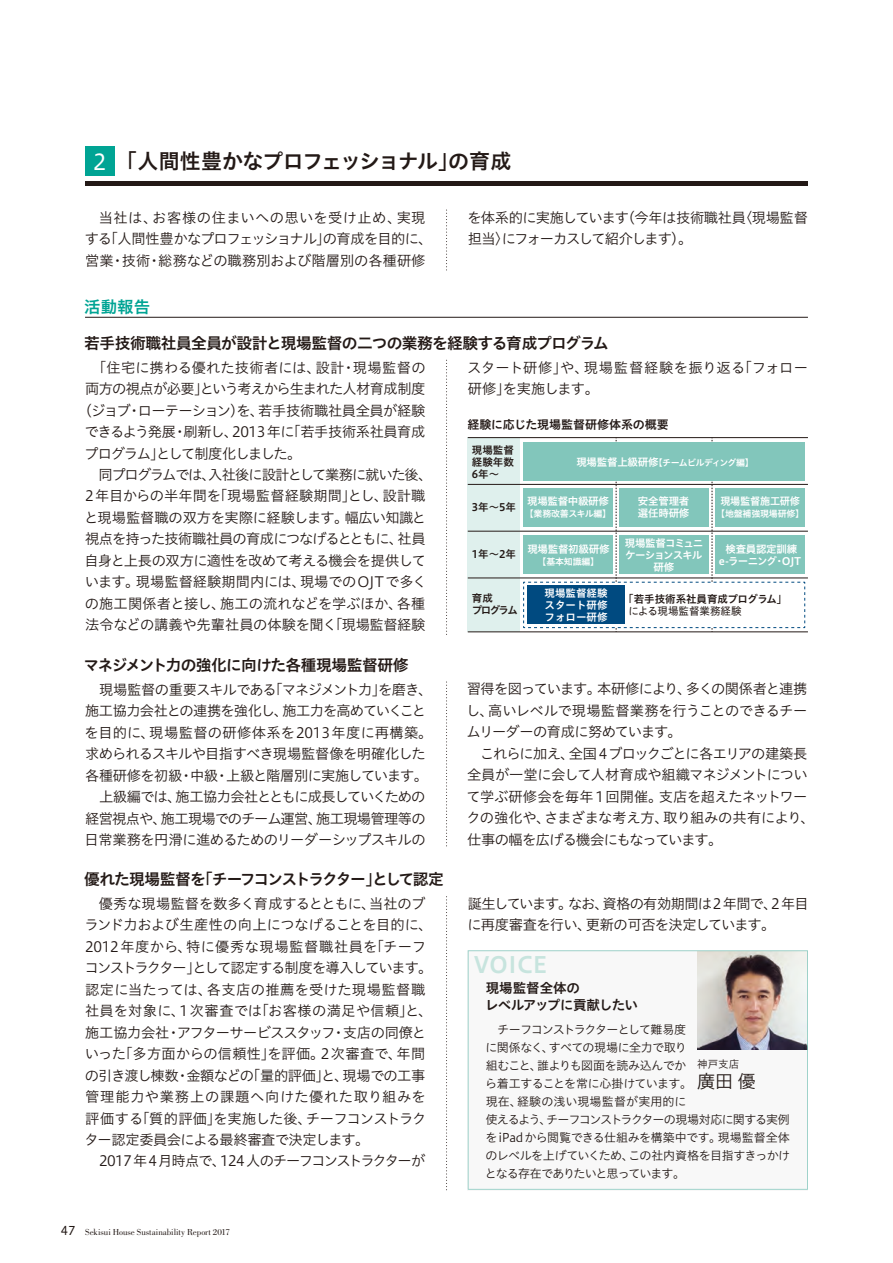
<style>
.page{position:relative;width:893px;height:1263px;background:#fff}
.page>*{position:absolute;margin:0;border:0;box-sizing:border-box;transform-origin:0 0}
.t1{font:22.5px "Hiragino UD Sans Std W6";color:#c7e4de}
.t2{font:21.75px "Hiragino UD Sans Std W4";color:#fff}
.t3{font:21px "Hiragino UD Sans Std W6";letter-spacing:-.04em;color:#231916}
.t4{font:18px "Hiragino UD Sans Std W3";color:#231916}
.t5{font:16.5px "Hiragino UD Sans Std W6";color:#00a494}
.t6{font:15.75px "Hiragino UD Sans Std W6";letter-spacing:-.05em;color:#231916}
.t7{font:15.75px "Hiragino UD Sans Std W6";letter-spacing:-.085em;color:#231916}
.t8{font:14.25px/21.5px "Hiragino UD Sans Std W3";letter-spacing:-.035em;color:#231916}
.t9{font:14.25px/21.5px "Hiragino UD Sans Std W3";letter-spacing:-.015em;color:#231916}
.t10{font:14.25px/21.5px "Hiragino UD Sans Std W3";letter-spacing:-.005em;color:#231916;text-align:center}
.t11{font:14.25px/21.5px "Hiragino UD Sans Std W3";letter-spacing:-.055em;color:#231916}
.t12{font:14.25px/21.5px "Hiragino UD Sans Std W3";color:#231916}
.t13{font:14.25px "Hiragino UD Sans Std W3";letter-spacing:-.07em;color:#231916}
.t14{font:14.25px "Hiragino UD Sans Std W3";letter-spacing:-.085em;color:#231916}
.t15{font:14.25px "Hiragino UD Sans Std W3";letter-spacing:.01em;color:#231916}
.t16{font:14.25px "Hiragino UD Sans Std W3";letter-spacing:-.065em;color:#231916}
.t17{font:14.25px "Hiragino UD Sans Std W3";letter-spacing:.015em;color:#231916}
.t18{font:14.25px "Hiragino UD Sans Std W3";letter-spacing:-.09em;color:#231916}
.t19{font:13.5px/16.5px "Hiragino UD Sans Std W6";letter-spacing:-.03em;color:#231916}
.t20{font:12px/18px "Hiragino UD Sans Std W3";letter-spacing:-.045em;color:#231916}
.t21{font:12px "Hiragino UD Sans Std W6";color:#231916}
.t22{font:10.65px "Hiragino UD Sans Std W6";letter-spacing:-.015em;color:#231916}
.t23{font:10.65px "Hiragino UD Sans Std W4";color:#231916}
.t24{font:10.5px/12px "Hiragino UD Sans Std W6";letter-spacing:-.025em;color:#fff;text-align:justify}
.t25{font:10.5px/12px "Hiragino UD Sans Std W6";color:#231916}
.t26{font:10.5px/12px "Hiragino UD Sans Std W6";letter-spacing:-.075em;color:#fff;text-align:center}
.t27{font:10.5px "Hiragino UD Sans Std W3";color:#231916}
.t28{font:9px "Bodoni Std";letter-spacing:-.005em;color:#231916}
.t29{font:9px "Hiragino UD Sans Std W6";letter-spacing:-.025em;color:#fff}
.t30{font:9px "Hiragino UD Sans Std W6";letter-spacing:-.095em;color:#fff}
.s1{font-family:"Hiragino UD Sans Std W4";font-size:12px}
.s2{font-size:10.5px}
.s3{font-family:"Koz Go Pro"}
</style>
<div class="page">
<hr style="left:85px;top:181px;width:723px;height:4px;background:#231916">
<hr style="left:85px;top:317px;width:723px;height:1px;background:#231916">
<div style="left:85px;top:146px;width:30px;height:29px;background:#00a494"></div>
<svg style="left:446px;top:897px;width:1px;height:294px"></svg>
<svg style="left:446px;top:682px;width:1px;height:165px"></svg>
<svg style="left:446px;top:360px;width:1px;height:275px"></svg>
<svg style="left:446px;top:210px;width:1px;height:60px"></svg>
<svg style="left:468px;top:950px;width:340px;height:239px"></svg>
<div style="left:468px;top:438px;width:52px;height:194px;background:#dff0ed"></div>
<hr style="left:468px;top:632px;width:340px;height:1px;background:#231916">
<hr style="left:468px;top:578px;width:340px;height:1px;background:#231916">
<hr style="left:468px;top:531px;width:340px;height:1px;background:#231916">
<hr style="left:468px;top:484px;width:340px;height:1px;background:#231916">
<hr style="left:468px;top:437px;width:340px;height:1px;background:#231916">
<svg style="left:523px;top:438px;width:283px;height:194px"></svg>
<div style="left:527px;top:586px;width:98px;height:38px;background:#004a80"></div>
<div style="left:524px;top:442px;width:281px;height:38px;background:#82c6bb"></div>
<div style="left:715px;top:535px;width:90px;height:39px;background:#82c6bb"></div>
<div style="left:715px;top:489px;width:90px;height:38px;background:#82c6bb"></div>
<div style="left:619px;top:489px;width:90px;height:38px;background:#82c6bb"></div>
<div style="left:523px;top:489px;width:90px;height:38px;background:#82c6bb"></div>
<div style="left:523px;top:535px;width:90px;height:39px;background:#82c6bb"></div>
<div style="left:619px;top:535px;width:90px;height:39px;background:#82c6bb"></div>
<h2 class="t2" style="left:93px;top:145px;width:15px">2</h2>
<h3 class="t3" style="left:116px;top:145px;width:397px">「人間性豊かなプロフェッショナル」の育成</h3>
<p class="t10" style="left:85px;top:206px;width:349px">当社は、お客様の住まいへの思いを受け止め、実現<br>する「人間性豊かなプロフェッショナル」の育成を目的に、営業・技術・総務などの職務別および階層別の各種研修</p>
<p class="t5" style="left:84px;top:294px;width:68px">活動報告</p>
<p class="t11" style="left:467px;top:206px;width:342px">を体系的に実施しています（今年は技術職社員〈現場監督担当〉にフォーカスして紹介します）。</p>
<p class="t6" style="left:84px;top:331px;width:526px">若手技術職社員全員が設計と現場監督の二つの業務を経験する育成プログラム</p>
<p class="t17" style="left:85px;top:357px;width:342px">　「住宅に携わる優れた技術者には、設計・現場監督の</p>
<p class="t8" style="left:85px;top:377px;width:342px">両方の視点が必要」という考えから生まれた人材育成制度</p>
<p class="t8" style="left:78px;top:399px;width:349px">（ジョブ・ローテーション）を、若手技術職社員全員が経験</p>
<p class="t8" style="left:85px;top:420px;width:342px">できるよう発展・刷新し、2013年に「若手技術系社員育成</p>
<p class="t18" style="left:84px;top:442px;width:219px">プログラム」として制度化しました。</p>
<p class="t14" style="left:85px;top:464px;width:349px">　同プログラムでは、入社後に設計として業務に就いた後、</p>
<p class="t15" style="left:85px;top:485px;width:342px">2年目からの半年間を「現場監督経験期間」とし、設計職</p>
<p class="t8" style="left:84px;top:506px;width:344px">と現場監督職の双方を実際に経験します。幅広い知識と</p>
<p class="t16" style="left:85px;top:528px;width:342px">視点を持った技術職社員の育成につなげるとともに、社員</p>
<p class="t8" style="left:85px;top:549px;width:343px">自身と上長の双方に適性を改めて考える機会を提供して</p>
<p class="t10" style="left:85px;top:570px;width:344px">います。現場監督経験期間内には、現場でのOJTで多く</p>
<p class="t10" style="left:85px;top:592px;width:342px">の施工関係者と接し、施工の流れなどを学ぶほか、各種</p>
<p class="t8" style="left:85px;top:613px;width:342px">法令などの講義や先輩社員の体験を聞く「現場監督経験</p>
<p class="t6" style="left:83px;top:653px;width:327px">マネジメント力の強化に向けた各種現場監督研修</p>
<p class="t8" style="left:85px;top:678px;width:349px;text-align:center">　現場監督の重要スキルである「マネジメント力」を磨き、施工協力会社との連携を強化し、施工力を高めていくことを目的に、現場監督の研修体系を2013年度に再構築。求められるスキルや目指すべき現場監督像を明確化した各種研修を初級・中級・上級と階層別に実施しています。上級編では、施工協力会社とともに成長していくための<br>経営視点や、施工現場でのチーム運営、施工現場管理等の日常業務を円滑に進めるためのリーダーシップスキルの</p>
<p class="t7" style="left:84px;top:867px;width:361px">優れた現場監督を「チーフコンストラクター」として認定</p>
<p class="t9" style="left:84px;top:892px;width:350px">　優秀な現場監督を数多く育成するとともに、当社のブランド力および生産性の向上につなげることを目的に、<br>2012年度から、特に優秀な現場監督職社員を「チーフコンストラクター」として認定する制度を導入しています。認定に当たっては、各支店の推薦を受けた現場監督職社員を対象に、1次審査では「お客様の満足や信頼」と、施工協力会社・アフターサービススタッフ・支店の同僚といった「多方面からの信頼性」を評価。2次審査で、年間の引き渡し棟数・金額などの「量的評価」と、現場での工事管理能力や業務上の課題へ向けた優れた取り組みを評価する「質的評価」を実施した後、チーフコンストラクター認定委員会による最終審査で決定します。</p>
<p class="t13" style="left:99px;top:1150px;width:328px">2017年4月時点で、124人のチーフコンストラクターが</p>
<p class="t28" style="left:61px;top:1227px;width:171px"><span class="s1">47</span> Sekisui House Sustainability Report 2017</p>
<p class="t12" style="left:467px;top:356px;width:342px">スタート研修」や、現場監督経験を振り返る「フォロー研修」を実施します。</p>
<p class="t21" style="left:467px;top:415px;width:203px">経験に応じた現場監督研修体系の概要</p>
<p class="t25" style="left:472px;top:443px;width:43px;text-align:justify">現場監督経験年数6年～</p>
<p class="t25" style="left:472px;top:500px;width:46px">3年～5年</p>
<p class="t25" style="left:472px;top:547px;width:46px">1年～2年</p>
<p class="t25" style="left:472px;top:591px;width:48px">育成<br>プログラム</p>
<p class="t30" style="left:576px;top:456px;width:179px"><span class="s2">現場監督上級研修</span>【チームビルディング編】</p>
<p class="t24" style="left:527px;top:494px;width:83px">現場監督中級研修</p>
<p class="t29" style="left:525px;top:507px;width:88px">【業務改善スキル編】</p>
<p class="t24" style="left:527px;top:542px;width:84px">現場監督初級研修</p>
<p class="t29" style="left:538px;top:554px;width:63px">【基本知識編】</p>
<p class="t24" style="left:638px;top:495px;width:53px">安全管理者選任時研修</p>
<p class="t24" style="left:720px;top:495px;width:81px">現場監督施工研修</p>
<p class="t29" style="left:716px;top:507px;width:89px">【地盤補強現場研修】</p>
<p class="t26" style="left:625px;top:536px;width:80px">現場監督コミュニケーションスキル研修</p>
<p class="t24" style="left:719px;top:542px;width:84px;text-align:center">検査員認定訓練e-ラーニング・OJT</p>
<p class="t24" style="left:545px;top:587px;width:64px">現場監督経験スタート研修フォロー研修</p>
<p class="t22" style="left:623px;top:591px;width:165px">「若手技術系社員育成プログラム」</p>
<p class="t23" style="left:628px;top:603px;width:115px">による現場監督業務経験</p>
<p class="t8" style="left:466px;top:677px;width:350px">習得を図っています。本研修により、多くの関係者と連携し、高いレベルで現場監督業務を行うことのできるチームリーダーの育成に努めています。<br>　これらに加え、全国 4ブロックごとに各エリアの建築長全員が一堂に会して人材育成や組織マネジメントについて学ぶ研修会を毎年1回開催。支店を超えたネットワークの強化や、さまざまな考え方、取り組みの共有により、仕事の幅を広げる機会にもなっています。</p>
<p class="t8" style="left:467px;top:892px;width:343px">誕生しています。なお、資格の有効期間は2年間で、2年目に再度審査を行い、更新の可否を決定しています。</p>
<h1 class="t1" style="left:473px;top:947px;width:76px">VOICE</h1>
<p class="t19" style="left:485px;top:979px;width:155px">現場監督全体の<br>レベルアップに貢献したい</p>
<p class="t20" style="left:485px;top:1020px;width:307px">　チーフコンストラクターとして難易度<br>に関係なく、すべての現場に全力で取り<br>組むこと、誰よりも図面を読み込んでか<br>ら着工することを常に心掛けています。<br>現在、経験の浅い現場監督が実用的に<br>使えるよう、チーフコンストラクターの現場対応に関する実例をiPadから閲覧できる仕組みを構築中です。現場監督全体のレベルを上げていくため、この社内資格を目指すきっかけとなる存在でありたいと思っています。</p>
<p class="t27" style="left:697px;top:1056px;width:43px">神戸支店</p>
<p class="t4" style="left:697px;top:1068px;width:60px"><span class="s3">廣</span>田 優</p>
</div>
